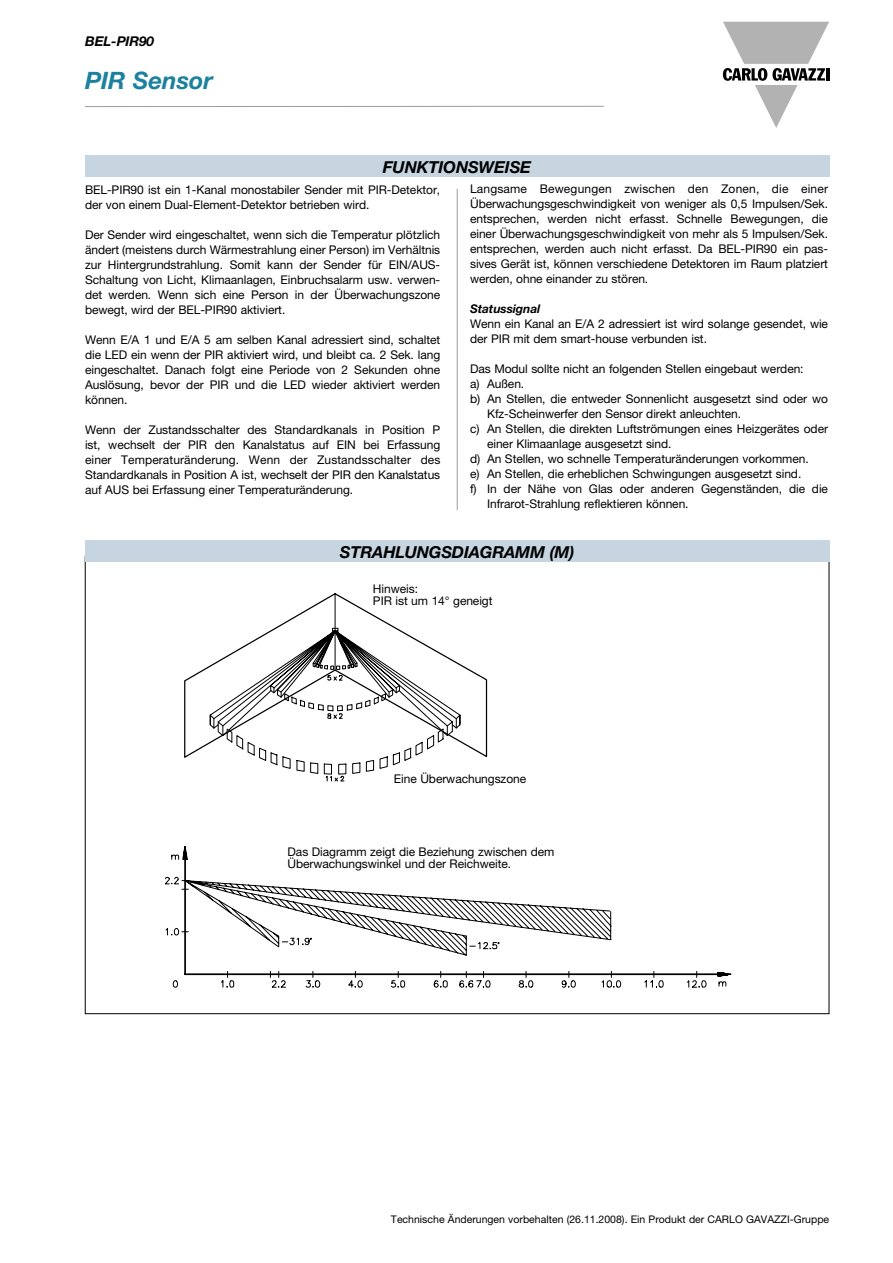
<style>
.page{position:relative;width:893px;height:1263px;background:#fff}
.page>*{position:absolute;margin:0;border:0;box-sizing:border-box;transform-origin:0 0}
.t1{font:italic 700 24px "Helvetica Neue LT Std";color:#1b819e}
.t2{font:italic 700 16.5px "Helvetica Neue LT Std";letter-spacing:-.01em;color:#000}
.t3{font:italic 700 13.5px "Helvetica Neue LT Std";letter-spacing:-.005em;color:#000}
.t4{font:12px/15px "Helvetica Neue LT Std";letter-spacing:-.005em;color:#000}
.t5{font:12px "Helvetica Neue LT Std";letter-spacing:.015em;color:#000}
.t6{font:italic 700 12px "Helvetica Neue LT Std";letter-spacing:-.005em;color:#000}
.t7{font:10.5px "Helvetica Neue LT Std";color:#000}
</style>
<div class="page">
<div style="left:85px;top:540px;width:744px;height:21px;background:#c6d5e0"></div>
<hr style="left:85px;top:106px;width:519px;height:1px;background:#9d9d9c">
<svg style="left:261px;top:759px;width:148px;height:23px"></svg>
<svg style="left:184px;top:593px;width:303px;height:166px"></svg>
<svg style="left:164px;top:846px;width:567px;height:142px"></svg>
<div style="left:85px;top:155px;width:744px;height:21px;background:#c6d5e0"></div>
<hr style="left:457px;top:189px;width:1px;height:321px;background:#9d9d9c">
<svg style="left:723px;top:22px;width:106px;height:106px"></svg>
<p class="t3" style="left:85px;top:33px;width:71px">BEL-PIR90</p>
<h1 class="t1" style="left:85px;top:66px;width:129px">PIR Sensor</h1>
<h2 class="t2" style="left:383px;top:157px;width:150px">FUNKTIONSWEISE</h2>
<p class="t4" style="left:85px;top:182px;width:357px">BEL-PIR90 ist ein 1-Kanal monostabiler Sender mit PIR-Detektor, der von einem Dual-Element-Detektor betrieben wird.</p>
<p class="t4" style="left:85px;top:227px;width:357px">Der Sender wird eingeschaltet, wenn sich die Temperatur plötzlich ändert (meistens durch Wärmestrahlung einer Person) im Verhältnis</p>
<p class="t4" style="left:334px;top:287px;width:107px">Überwachungszone</p>
<p class="t4" style="left:230px;top:257px;width:33px">Somit</p>
<p class="t4" style="left:324px;top:257px;width:40px">Sender</p>
<p class="t4" style="left:389px;top:257px;width:53px">EIN/AUS-</p>
<p class="t4" style="left:368px;top:257px;width:16px">für</p>
<p class="t4" style="left:108px;top:257px;width:117px">Hintergrundstrahlung.</p>
<p class="t4" style="left:267px;top:257px;width:27px">kann</p>
<p class="t4" style="left:300px;top:257px;width:19px">der</p>
<p class="t4" style="left:85px;top:257px;width:18px">zur</p>
<p class="t4" style="left:85px;top:302px;width:202px">bewegt, wird der BEL-PIR90 aktiviert.</p>
<p class="t4" style="left:85px;top:332px;width:357px;text-align:right">Wenn E A/ 1 und E A/ 5 am selben Kanal adressiert sind, schaltet die LED ein wenn der PIR aktiviert wird, und bleibt ca 2. Sek. lang ohne</p>
<p class="t4" style="left:85px;top:272px;width:357px">Schaltung von Licht, Klimaanlagen, Einbruchsalarm usw. verwen-</p>
<p class="t4" style="left:85px;top:287px;width:19px">det</p>
<p class="t4" style="left:109px;top:287px;width:44px">werden.</p>
<p class="t4" style="left:158px;top:287px;width:32px">Wenn</p>
<p class="t4" style="left:195px;top:287px;width:23px">sich</p>
<p class="t4" style="left:223px;top:287px;width:24px">eine</p>
<p class="t4" style="left:251px;top:287px;width:39px">Person</p>
<p class="t4" style="left:295px;top:287px;width:11px">in</p>
<p class="t4" style="left:311px;top:287px;width:19px">der</p>
<p class="t4" style="left:354px;top:362px;width:55px">Sekunden</p>
<p class="t4" style="left:212px;top:362px;width:25px">folgt</p>
<p class="t4" style="left:85px;top:362px;width:75px">eingeschaltet.</p>
<p class="t4" style="left:165px;top:362px;width:42px">Danach</p>
<p class="t4" style="left:241px;top:362px;width:24px">eine</p>
<p class="t4" style="left:269px;top:362px;width:42px">Periode</p>
<p class="t4" style="left:342px;top:362px;width:8px">2</p>
<p class="t4" style="left:316px;top:362px;width:21px">von</p>
<p class="t4" style="left:85px;top:377px;width:60px">Auslösung, können.</p>
<p class="t4" style="left:150px;top:377px;width:32px">bevor</p>
<p class="t4" style="left:186px;top:377px;width:19px">der</p>
<p class="t4" style="left:210px;top:377px;width:20px">PIR</p>
<p class="t4" style="left:235px;top:377px;width:22px">und</p>
<p class="t4" style="left:261px;top:377px;width:18px">die</p>
<p class="t4" style="left:283px;top:377px;width:24px">LED</p>
<p class="t4" style="left:312px;top:377px;width:37px">wieder</p>
<p class="t4" style="left:353px;top:377px;width:43px">aktiviert</p>
<p class="t4" style="left:401px;top:377px;width:41px">werden</p>
<p class="t4" style="left:85px;top:422px;width:32px">Wenn</p>
<p class="t4" style="left:123px;top:422px;width:19px">der</p>
<p class="t4" style="left:148px;top:422px;width:93px">Zustandsschalter</p>
<p class="t4" style="left:247px;top:422px;width:21px">des</p>
<p class="t4" style="left:275px;top:422px;width:84px">Standardkanals</p>
<p class="t4" style="left:365px;top:422px;width:11px">in</p>
<p class="t4" style="left:382px;top:422px;width:44px">Position</p>
<p class="t4" style="left:432px;top:422px;width:9px">P</p>
<p class="t4" style="left:85px;top:437px;width:17px">ist,</p>
<p class="t4" style="left:108px;top:437px;width:49px">wechselt</p>
<p class="t4" style="left:163px;top:437px;width:19px">der</p>
<p class="t4" style="left:188px;top:437px;width:20px">PIR</p>
<p class="t4" style="left:215px;top:437px;width:22px">den</p>
<p class="t4" style="left:243px;top:437px;width:64px">Kanalstatus</p>
<p class="t4" style="left:313px;top:437px;width:18px">auf</p>
<p class="t4" style="left:337px;top:437px;width:20px">EIN</p>
<p class="t4" style="left:363px;top:437px;width:18px">bei</p>
<p class="t4" style="left:387px;top:437px;width:54px">Erfassung</p>
<p class="t4" style="left:85px;top:452px;width:357px">einer<br>Standardkanals in Position A ist, wechselt der PIR den Kanalstatus auf AUS bei Erfassung einer Temperaturänderung.</p>
<p class="t4" style="left:121px;top:452px;width:119px">Temperaturänderung.</p>
<p class="t4" style="left:249px;top:452px;width:33px">Wenn</p>
<p class="t4" style="left:290px;top:452px;width:19px">der</p>
<p class="t4" style="left:317px;top:452px;width:95px">Zustandsschalter</p>
<p class="t4" style="left:421px;top:452px;width:21px">des</p>
<p class="t5" style="left:470px;top:182px;width:59px">Langsame</p>
<p class="t4" style="left:470px;top:196px;width:359px">Überwachungsgeschwindigkeit von weniger als 0,5 Impulsen/Sek.</p>
<p class="t4" style="left:812px;top:211px;width:18px">die</p>
<p class="t5" style="left:540px;top:182px;width:74px">Bewegungen</p>
<p class="t5" style="left:624px;top:182px;width:52px">zwischen</p>
<p class="t4" style="left:688px;top:181px;width:22px">den</p>
<p class="t4" style="left:721px;top:181px;width:40px">Zonen,</p>
<p class="t4" style="left:772px;top:181px;width:18px">die</p>
<p class="t4" style="left:801px;top:181px;width:28px">einer</p>
<p class="t4" style="left:677px;top:211px;width:47px">Schnelle</p>
<p class="t4" style="left:630px;top:211px;width:41px">erfasst.</p>
<p class="t4" style="left:470px;top:211px;width:359px">entsprechen,<br>einer Überwachungsgeschwindigkeit von mehr als 5 Impulsen/Sek.</p>
<p class="t4" style="left:470px;top:256px;width:359px">sives Gerät ist, können verschiedene Detektoren im Raum platziert</p>
<p class="t4" style="left:548px;top:211px;width:41px">werden</p>
<p class="t4" style="left:595px;top:211px;width:27px">nicht</p>
<p class="t4" style="left:730px;top:211px;width:75px">Bewegungen,</p>
<p class="t4" style="left:653px;top:241px;width:41px">erfasst.</p>
<p class="t4" style="left:470px;top:241px;width:71px">entsprechen,</p>
<p class="t4" style="left:470px;top:271px;width:180px">werden, ohne einander zu stören.</p>
<p class="t6" style="left:470px;top:301px;width:72px">Statussignal</p>
<p class="t4" style="left:470px;top:316px;width:359px">Wenn ein Kanal an E A/ 2 adressiert ist wird solange gesendet, wie der PIR mit dem smart-house verbunden ist.</p>
<p class="t4" style="left:487px;top:361px;width:318px;text-indent:-17px">Das Modul sollte nicht an folgenden Stellen eingebaut werden:<br>Außen.</p>
<p class="t4" style="left:545px;top:241px;width:41px">werden</p>
<p class="t4" style="left:590px;top:241px;width:28px">auch</p>
<p class="t4" style="left:622px;top:241px;width:27px">nicht</p>
<p class="t4" style="left:698px;top:241px;width:16px">Da</p>
<p class="t4" style="left:718px;top:241px;width:60px">BEL-PIR90</p>
<p class="t4" style="left:783px;top:241px;width:17px">ein</p>
<p class="t4" style="left:804px;top:241px;width:26px">pas-</p>
<p class="t4" style="left:470px;top:376px;width:11px">)a</p>
<p class="t4" style="left:470px;top:391px;width:12px">)b</p>
<p class="t4" style="left:487px;top:391px;width:342px">An Stellen, die entweder Sonnenlicht ausgesetzt sind oder wo</p>
<p class="t4" style="left:470px;top:421px;width:11px">)c</p>
<p class="t4" style="left:487px;top:406px;width:342px">Kfz-Scheinwerfer den Sensor direkt anleuchten.<br>An Stellen, die direkten Luftströmungen eines Heizgerätes oder</p>
<p class="t4" style="left:487px;top:436px;width:323px">einer Klimaanlage ausgesetzt sind.<br>An Stellen, wo schnelle Temperaturänderungen vorkommen.</p>
<p class="t4" style="left:470px;top:451px;width:12px">)d</p>
<p class="t4" style="left:470px;top:466px;width:11px">)e</p>
<p class="t4" style="left:470px;top:481px;width:8px">)f</p>
<p class="t4" style="left:487px;top:466px;width:316px">An Stellen, die erheblichen Schwingungen ausgesetzt sind.</p>
<p class="t4" style="left:487px;top:481px;width:11px">In</p>
<p class="t4" style="left:504px;top:481px;width:19px">der</p>
<p class="t4" style="left:528px;top:481px;width:30px">Nähe</p>
<p class="t4" style="left:563px;top:481px;width:21px">von</p>
<p class="t4" style="left:589px;top:481px;width:26px">Glas</p>
<p class="t4" style="left:620px;top:481px;width:26px">oder</p>
<p class="t4" style="left:651px;top:481px;width:45px">anderen</p>
<p class="t4" style="left:701px;top:481px;width:83px">Gegenständen,</p>
<p class="t4" style="left:789px;top:481px;width:18px">die</p>
<p class="t4" style="left:812px;top:481px;width:18px">die</p>
<p class="t4" style="left:487px;top:496px;width:203px">Infrarot-Strahlung reflektieren können.</p>
<h2 class="t2" style="left:340px;top:542px;width:236px">STRAHLUNGSDIAGRAMM M( (</h2>
<p class="t4" style="left:373px;top:583px;width:121px;line-height:12px">Hinweis:<br>PIR ist um 14° geneigt</p>
<p class="t4" style="left:394px;top:771px;width:134px">Eine Überwachungszone</p>
<p class="t4" style="left:288px;top:845px;width:268px;line-height:12px">Das Diagramm zeigt die Beziehung zwischen dem<br>Überwachungswinkel und der Reichweite.</p>
<p class="t7" style="left:391px;top:1213px;width:440px">Technische Änderungen vorbehalten (26.11.2008 .) Ein Produkt der CARLO GAVAZZI-Gruppe</p>
</div>
